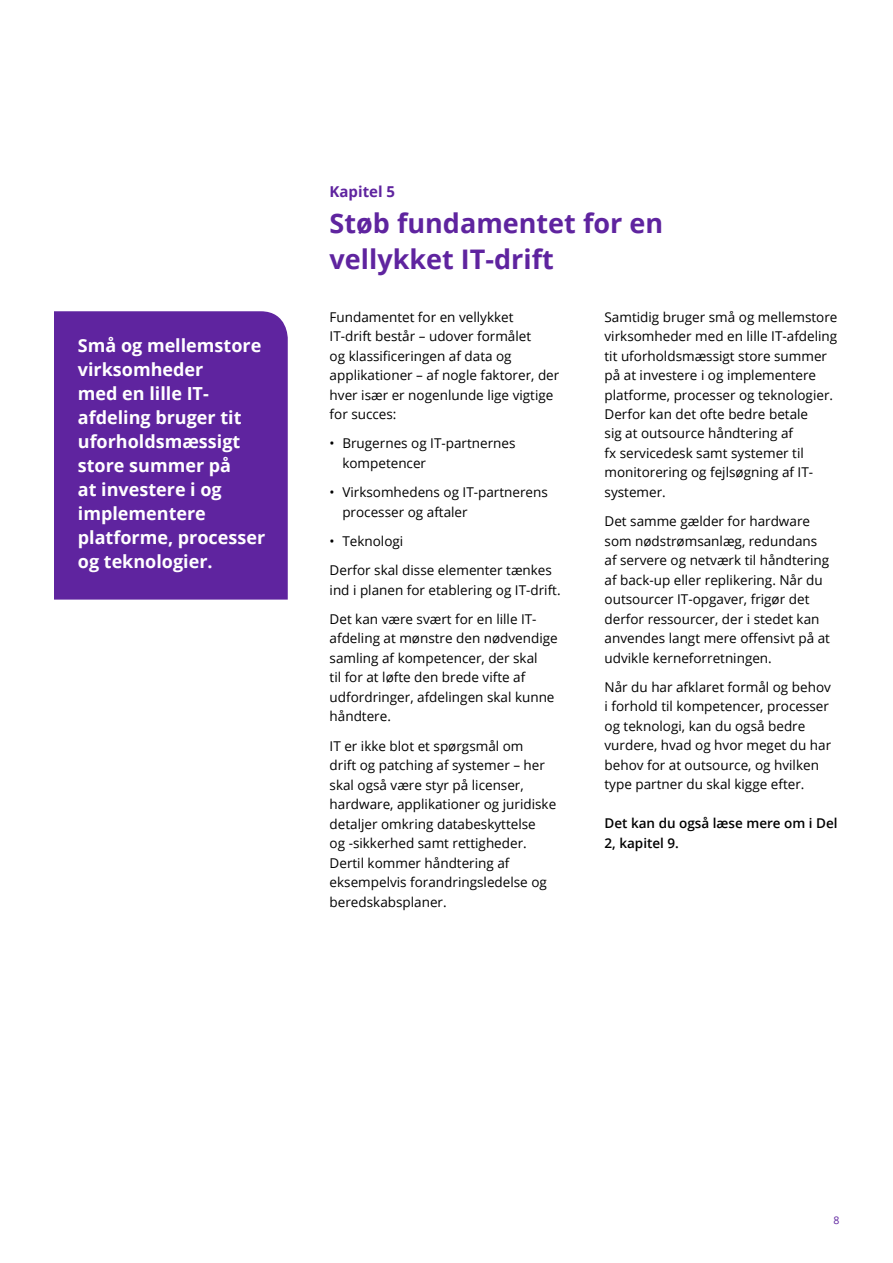
<style>
.page{position:relative;width:893px;height:1263px;background:#fff}
.page>*{position:absolute;margin:0;border:0;box-sizing:border-box;transform-origin:0 0}
.t1{font:700 27px/36px "Open Sans";color:#5f249f}
.t2{font:700 18px/24px "Open Sans";color:#fff}
.t3{font:700 15px "Open Sans";color:#5f249f}
.t4{font:13.5px/19.5px "Open Sans";color:#000}
.t5{font:600 13.5px/19.5px "Open Sans";color:#000}
.t6{font:10.5px "Open Sans";color:#5f249f}
</style>
<div class="page">
<div style="left:54px;top:311px;width:234px;height:289px;background:#5f249f"></div>
<h2 class="t2" style="left:78px;top:333px;width:189px">Små og mellemstore virksomheder<br>med en lille IT&shy;afdeling bruger tit uforholdsmæssigt store summer på<br>at investere i og implementere platforme, processer og teknologier.</h2>
<p class="t3" style="left:330px;top:181px;width:67px">Kapitel 5</p>
<h1 class="t1" style="left:330px;top:204px;width:335px">Støb fundamentet for en vellykket IT-drift</h1>
<p class="t4" style="left:330px;top:307px;width:231px">Fundamentet for en vellykket<br>IT-drift består – udover formålet<br>og klassificeringen af data og applikationer – af nogle faktorer, der hver især er nogenlunde lige vigtige for succes:</p>
<p class="t4" style="left:342px;top:433px;width:175px;text-indent:-13px">• Brugernes og IT-partnernes kompetencer</p>
<p class="t4" style="left:342px;top:482px;width:207px;text-indent:-13px">• Virksomhedens og IT-partnerens processer og aftaler</p>
<p class="t4" style="left:330px;top:526px;width:224px;line-height:29.2px">• Teknologi<br>Derfor skal disse elementer tænkes</p>
<p class="t4" style="left:330px;top:575px;width:233px;line-height:29.2px">ind i planen for etablering og IT-drift.<br>Det kan være svært for en lille IT-</p>
<p class="t4" style="left:330px;top:628px;width:230px">afdeling at mønstre den nødvendige samling af kompetencer, der skal<br>til for at løfte den brede vifte af udfordringer, afdelingen skal kunne håndtere.</p>
<p class="t4" style="left:330px;top:736px;width:228px">IT er ikke blot et spørgsmål om<br>drift og patching af systemer – her skal også være styr på licenser, hardware, applikationer og juridiske detaljer omkring databeskyttelse<br>og -sikkerhed samt rettigheder.<br>Dertil kommer håndtering af eksempelvis forandringsledelse og beredskabsplaner.</p>
<p class="t4" style="left:605px;top:306px;width:234px">Samtidig bruger små og mellemstore virksomheder med en lille IT-afdeling tit uforholdsmæssigt store summer på at investere i og implementere platforme, processer og teknologier.<br>Derfor kan det ofte bedre betale<br>sig at outsource håndtering af<br>fx servicedesk samt systemer til monitorering og fejlsøgning af IT&shy;systemer.</p>
<p class="t4" style="left:605px;top:511px;width:227px">Det samme gælder for hardware som nødstrømsanlæg, redundans af servere og netværk til håndtering af back-up eller replikering. Når du outsourcer IT-opgaver, frigør det derfor ressourcer, der i stedet kan anvendes langt mere offensivt på at udvikle kerneforretningen.</p>
<p class="t4" style="left:605px;top:677px;width:228px">Når du har afklaret formål og behov i forhold til kompetencer, processer og teknologi, kan du også bedre vurdere, hvad og hvor meget du har behov for at outsource, og hvilken type partner du skal kigge efter.</p>
<p class="t5" style="left:605px;top:813px;width:235px">Det kan du også læse mere om i Del<br>2, kapitel 9.</p>
<p class="t6" style="left:833px;top:1213px;width:8px">8</p>
</div>
